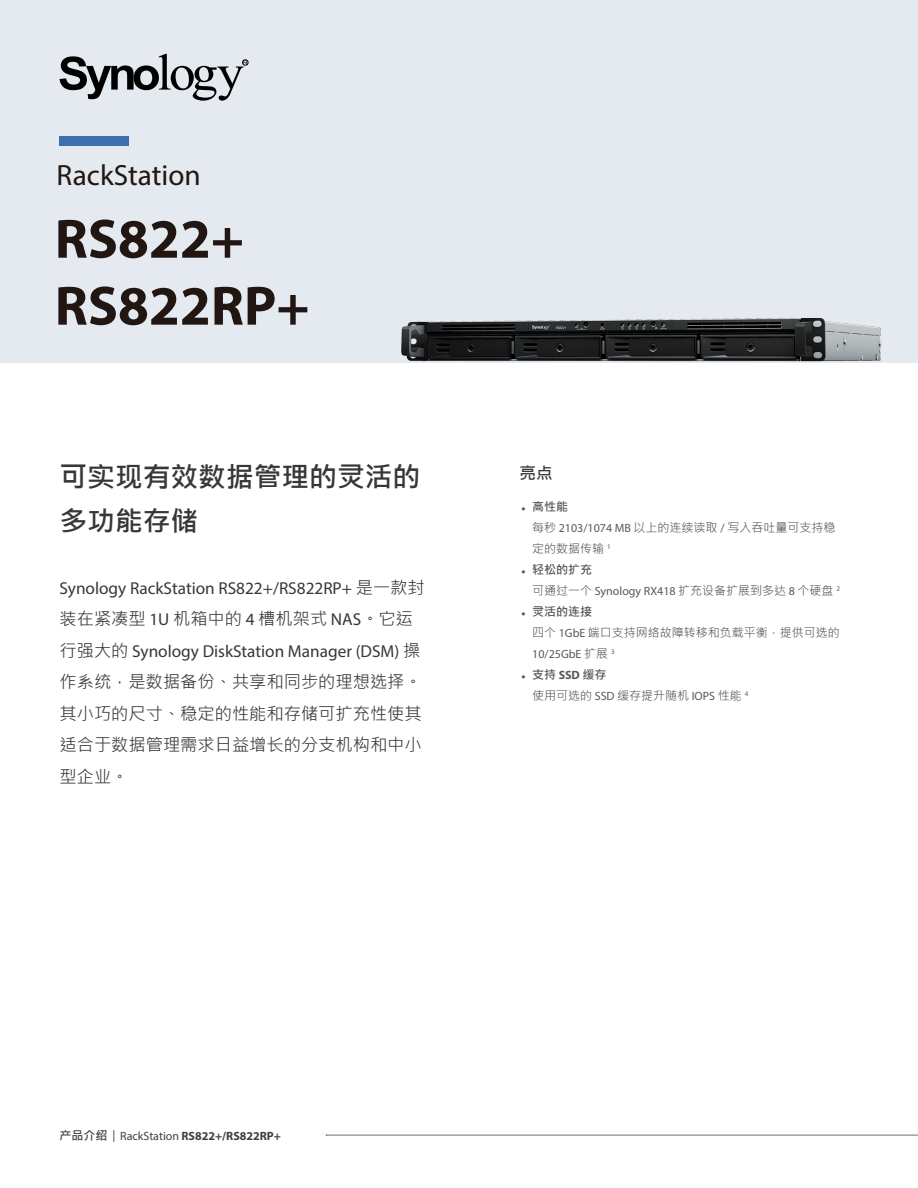
<style>
.page{position:relative;width:918px;height:1188px;background:#fff}
.page>*{position:absolute;margin:0;border:0;box-sizing:border-box;transform-origin:0 0}
.t1{font:700 55.8px/66.9px "Myriad Pro";color:#221613}
.t2{font:29.25px "Myriad Pro";color:#221613}
.t3{font:700 27.75px/43.5px "Microsoft Jheng Hei";color:#383738}
.t4{font:17.25px/31.5px "Microsoft Jheng Hei";color:#383738;text-align:justify}
.t5{font:17.25px "Myriad Pro";color:#383738}
.t6{font:700 16.5px "Microsoft Jheng Hei";color:#363637}
.t7{font:12px/21px "Microsoft Jheng Hei";color:#58585b}
.t8{font:700 12px "Myriad Pro";color:#404042}
.t9{font:12px "Myriad Pro";color:#58585b}
.t10{font:700 12px "Myriad Pro";color:#58585b}
.s1{font-family:"Microsoft Jheng Hei"}
.s2{font-family:"Myriad Pro"}
.s3{font-family:"Myriad Pro";font-weight:700}
.s4{font-weight:700}
.s5{font-weight:400}
</style>
<div class="page">
<hr style="left:326px;top:1135px;width:592px;height:1px;background:#6d6e71">
<div style="left:0;top:0;width:918px;height:362px;background:#e5eaf0"></div>
<div style="left:60px;top:136px;width:69px;height:10px;background:#3e6eae"></div>
<svg style="left:60px;top:54px;width:188px;height:47px"></svg>
<img style="left:371px;top:318px;width:541px;height:45px">
<h2 class="t2" style="left:57px;top:157px;width:146px">RackStation</h2>
<h1 class="t1" style="left:55px;top:204px;width:256px">RS822+<br>RS822RP+</h1>
<h3 class="t3" style="left:60px;top:455px;width:362px">可实现有效数据管理的灵活的多功能存储</h3>
<h3 class="t5" style="left:60px;top:577px;width:367px">Synology RackStation RS822+/RS822RP+ <span class="s1">是一款封</span></h3>
<h3 class="t4" style="left:60px;top:603px;width:355px">装在紧凑型 <span class="s2">1U</span> 机箱中的 <span class="s2">4</span> 槽机架式 <span class="s2">NAS</span>。它运</h3>
<h3 class="t5" style="left:60px;top:640px;width:362px"><span class="s1">行强大的</span> Synology DiskStation Manager (DSM) <span class="s1">操</span></h3>
<h3 class="t4" style="left:60px;top:666px;width:364px">作系统，是数据备份、共享和同步的理想选择。其小巧的尺寸、稳定的性能和存储可扩充性使其适合于数据管理需求日益增长的分支机构和中小型企业。</h3>
<h3 class="t6" style="left:520px;top:463px;width:34px">亮点</h3>
<p class="t7" style="left:532px;top:496px;width:305px;text-indent:-11px"><span class="s3">•</span> <span class="s4">高性能<br></span>每秒 <span class="s2">2103/1074 MB</span> 以上的连续读取 <span class="s2">/</span> 写入吞吐量可支持稳定的数据传输 <sup>1</sup></p>
<p class="t7" style="left:532px;top:559px;width:309px;text-indent:-11px"><span class="s3">•</span> <span class="s4">轻松的扩充<br></span>可通过一个 <span class="s2">Synology RX418</span> 扩充设备扩展到多达 <span class="s2">8</span> 个硬盘 <sup>2</sup></p>
<p class="t7" style="left:532px;top:601px;width:309px;text-indent:-11px"><span class="s3">•</span> <span class="s4">灵活的连接<br></span>四个 <span class="s2">1GbE</span> 端口支持网络故障转移和负载平衡，提供可选的</p>
<p class="t9" style="left:532px;top:647px;width:84px">10/25GbE <span class="s1">扩展</span> <sup>3</sup></p>
<p class="t10" style="left:522px;top:667px;width:86px">• <span class="s1">支持</span> SSD <span class="s1">缓存</span></p>
<p class="t7" style="left:532px;top:685px;width:218px">使用可选的 <span class="s2">SSD</span> 缓存提升随机 <span class="s2">IOPS</span> 性能 <sup>4</sup></p>
<p class="t8" style="left:60px;top:1128px;width:223px"><span class="s1">产品介绍</span> <span class="s5">| RackStation</span> RS822+/RS822RP+</p>
</div>
